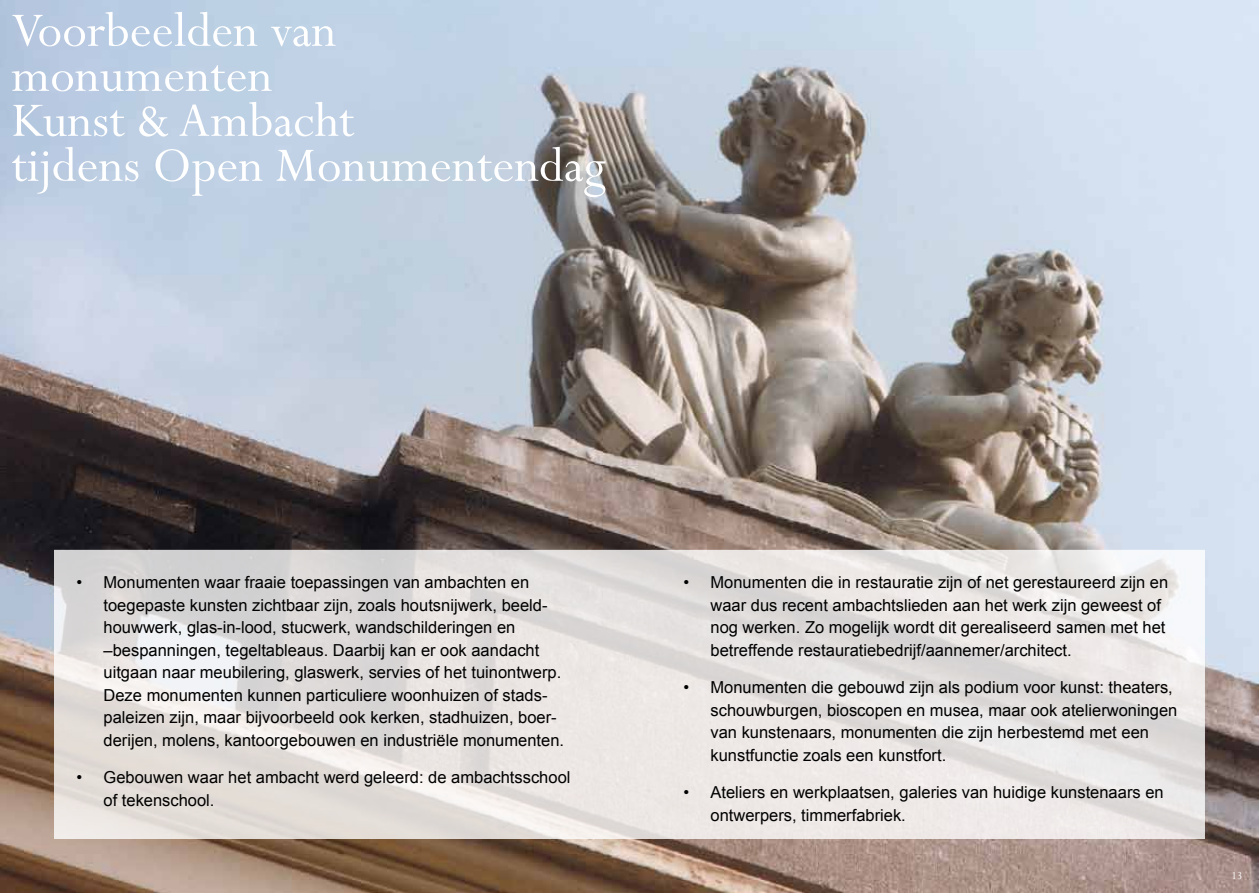
<style>
.page{position:relative;width:1259px;height:893px;background:#fff}
.page>*{position:absolute;margin:0;border:0;box-sizing:border-box;transform-origin:0 0}
.t1{font:54px/45px "Perpetua";color:#fff}
.t2{font:16.5px/22.5px "Arial";color:#000}
.t3{font:12px "Perpetua";color:#fff}
</style>
<div class="page">
<img style="left:0;top:0;width:1259px;height:893px">
<svg style="left:54px;top:550px;width:1151px;height:289px;background:#e5e1df"></svg>
<h1 class="t1" style="left:11px;top:7px;width:596px">Voorbeelden van monumenten<br>Kunst &amp; Ambacht<br>tijdens Open Monumentendag</h1>
<p class="t2" style="left:104px;top:571px;width:462px;text-indent:-27px">• Monumenten waar fraaie toepassingen van ambachten en toegepaste kunsten zichtbaar zijn, zoals houtsnijwerk, beeld&shy;houwwerk, glas-in-lood, stucwerk, wandschilderingen en –bespanningen, tegeltableaus. Daarbij kan er ook aandacht uitgaan naar meubilering, glaswerk, servies of het tuinontwerp.<br>Deze monumenten kunnen particuliere woonhuizen of stads&shy;paleizen zijn, maar bijvoorbeeld ook kerken, stadhuizen, boer&shy;derijen, molens, kantoorgebouwen en industriële monumenten.</p>
<p class="t2" style="left:104px;top:766px;width:468px;text-indent:-27px">• Gebouwen waar het ambacht werd geleerd: de ambachtsschool of tekenschool.</p>
<p class="t2" style="left:710px;top:571px;width:459px;text-indent:-27px">• Monumenten die in restauratie zijn of net gerestaureerd zijn en waar dus recent ambachtslieden aan het werk zijn geweest of nog werken. Zo mogelijk wordt dit gerealiseerd samen met het betreffende restauratiebedrijf/aannemer/architect.</p>
<p class="t2" style="left:710px;top:676px;width:468px;text-indent:-27px">• Monumenten die gebouwd zijn als podium voor kunst: theaters, schouwburgen, bioscopen en musea, maar ook atelierwoningen van kunstenaars, monumenten die zijn herbestemd met een kunstfunctie zoals een kunstfort.</p>
<p class="t2" style="left:710px;top:781px;width:455px;text-indent:-27px">• Ateliers en werkplaatsen, galeries van huidige kunstenaars en ontwerpers, timmerfabriek.</p>
<p class="t3" style="left:1231px;top:868px;width:12px">13</p>
</div>
